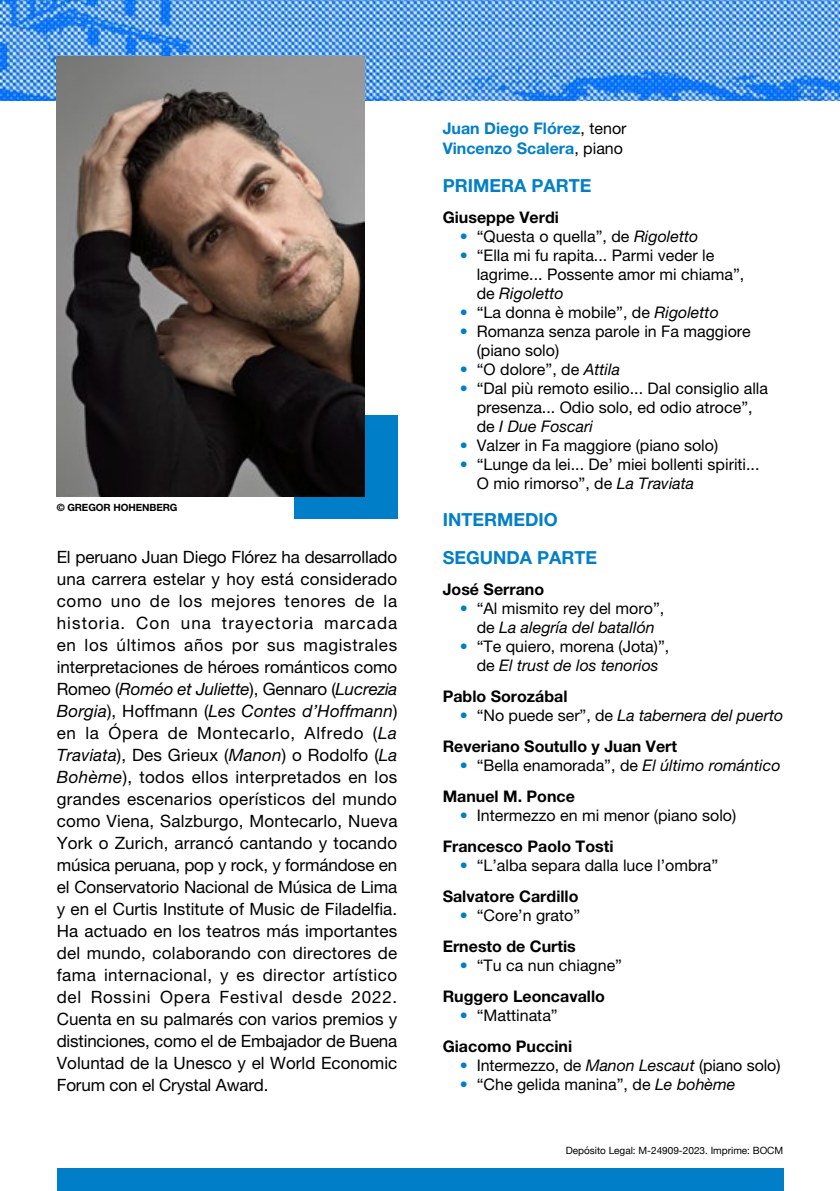
<style>
.page{position:relative;width:840px;height:1191px;background:#fff}
.page>*{position:absolute;margin:0;border:0;box-sizing:border-box;transform-origin:0 0}
.t1{font:700 18px/38px "Helvetica Neue LT Pro";color:#007fc8}
.t2{font:17px/22px "Helvetica Neue LT Pro";letter-spacing:.005em;color:#000;text-align:justify}
.t3{font:16px/19px "Helvetica Neue LT Pro";color:#000}
.t4{font:700 16px/31px "Helvetica Neue LT Pro";color:#000}
.t5{font:700 16px/20px "Helvetica Neue LT Pro";color:#007fc8}
.t6{font:10px "Helvetica Neue";color:#000}
.t7{font:700 10px "Helvetica Neue LT Pro";letter-spacing:-.01em;color:#000}
.s1{font-style:italic}
.s2{font-weight:400;color:#000}
.s3{color:#007fc8}
.s4{font-weight:400;color:#007fc8}
.s5{font-weight:400}
.s6{font-weight:400;font-style:italic}
.s7{font-weight:700}
</style>
<div class="page">
<img style="left:0;top:0;width:839px;height:101px">
<div style="left:58px;top:1168px;width:725px;height:23px;background:#007fc8"></div>
<div style="left:293px;top:415px;width:104px;height:104px;background:#007fc8"></div>
<img style="left:57px;top:57px;width:307px;height:440px">
<p class="t7" style="left:57px;top:501px;width:122px">© GREGOR HOHENBERG</p>
<p class="t2" style="left:57px;top:545px;width:342px">El peruano Juan Diego Flórez ha desarrollado una carrera estelar y hoy está considerado como uno de los mejores tenores de la historia. Con una trayectoria marcada en los últimos años por sus magistrales interpretaciones de héroes románticos como Romeo (<span class="s1">Roméo et Juliette</span>), Gennaro (<span class="s1">Lucrezia Borgia</span>), Hoffmann (<span class="s1">Les Contes d’Hoffmann</span>) en la Ópera de Montecarlo, Alfredo (<span class="s1">La Traviata</span>), Des Grieux (<span class="s1">Manon</span>) o Rodolfo (<span class="s1">La Bohème</span>), todos ellos interpretados en los grandes escenarios operísticos del mundo como Viena, Salzburgo, Montecarlo, Nueva York o Zurich, arrancó cantando y tocando música peruana, pop y rock, y formándose en el Conservatorio Nacional de Música de Lima y en el Curtis Institute of Music de Filadelfia.<br>Ha actuado en los teatros más importantes del mundo, colaborando con directores de fama internacional, y es director artístico del Rossini Opera Festival desde 2022.<br>Cuenta en su palmarés con varios premios y distinciones, como el de Embajador de Buena Voluntad de la Unesco y el World Economic Forum con el Crystal Award.</p>
<p class="t5" style="left:442px;top:118px;width:185px">Juan Diego Flórez<span class="s2">, tenor<br></span>Vincenzo Scalera<span class="s2">, piano</span></p>
<p class="t1" style="left:442px;top:166px;width:150px">PRIMERA PARTE</p>
<p class="t4" style="left:442px;top:202px;width:118px">Giuseppe Verdi</p>
<p class="t3" style="left:459px;top:227px;width:240px"><span class="s3">•</span> “Questa o quella”, de <span class="s1">Rigoletto</span></p>
<p class="t3" style="left:476px;top:246px;width:269px;text-indent:-17px"><span class="s3">•</span> “Ella mi fu rapita... Parmi veder le lagrime... Possente amor mi chiama”, de <span class="s1">Rigoletto</span></p>
<p class="t3" style="left:459px;top:303px;width:260px"><span class="s3">•</span> “La donna è mobile”, de <span class="s1">Rigoletto</span></p>
<p class="t3" style="left:476px;top:322px;width:275px;text-indent:-17px"><span class="s3">•</span> Romanza senza parole in Fa maggiore (piano solo)</p>
<p class="t3" style="left:459px;top:360px;width:162px"><span class="s3">•</span> “O dolore”, de <span class="s1">Attila</span></p>
<p class="t3" style="left:476px;top:379px;width:292px;text-indent:-17px"><span class="s3">•</span> “Dal più remoto esilio... Dal consiglio alla presenza... Odio solo, ed odio atroce”, de <span class="s1">I Due Foscari</span></p>
<p class="t3" style="left:459px;top:436px;width:260px"><span class="s3">•</span> Valzer in Fa maggiore (piano solo)</p>
<p class="t3" style="left:476px;top:455px;width:284px;text-indent:-17px"><span class="s3">•</span> “Lunge da lei... De’ miei bollenti spiriti...<br>O mio rimorso”, de <span class="s1">La Traviata</span></p>
<p class="t1" style="left:442px;top:500px;width:156px">INTERMEDIO<br>SEGUNDA PARTE</p>
<p class="t4" style="left:442px;top:574px;width:103px">José Serrano</p>
<p class="t3" style="left:459px;top:599px;width:206px;text-align:center"><span class="s3">•</span> “Al mismito rey del moro”, de <span class="s1">La alegría del batallón</span></p>
<p class="t3" style="left:459px;top:637px;width:211px;text-align:center"><span class="s3">•</span> “Te quiero, morena (Jota)”, de <span class="s1">El trust de los tenorios</span></p>
<p class="t4" style="left:442px;top:681px;width:126px">Pablo Sorozábal</p>
<p class="t4" style="left:442px;top:700px;width:342px;text-indent:17px"><span class="s4">•</span> <span class="s5">“No puede ser”, de</span> <span class="s6">La tabernera del puerto<br></span>Reveriano Soutullo y Juan Vert</p>
<p class="t3" style="left:442px;top:750px;width:339px;line-height:31px;text-indent:17px"><span class="s3">•</span> “Bella enamorada”, de <span class="s1">El último romántico<br></span><span class="s7">Manuel M. Ponce</span></p>
<p class="t3" style="left:442px;top:800px;width:295px;line-height:31px;text-indent:17px"><span class="s3">•</span> Intermezzo en mi menor (piano solo)<br><span class="s7">Francesco Paolo Tosti</span></p>
<p class="t3" style="left:442px;top:850px;width:277px;line-height:31px;text-indent:17px"><span class="s3">•</span> “L’alba separa dalla luce l’ombra”<br><span class="s7">Salvatore Cardillo</span></p>
<p class="t4" style="left:442px;top:899px;width:139px;text-align:right"><span class="s4">•</span> <span class="s5">“Core’n grato”<br></span>Ernesto de Curtis</p>
<p class="t4" style="left:442px;top:949px;width:181px;text-indent:17px"><span class="s4">•</span> <span class="s5">“Tu ca nun chiagne”<br></span>Ruggero Leoncavallo</p>
<p class="t4" style="left:442px;top:999px;width:131px;text-align:center"><span class="s4">•</span> <span class="s5">“Mattinata”<br></span>Giacomo Puccini</p>
<p class="t3" style="left:459px;top:1056px;width:322px"><span class="s3">•</span> Intermezzo, de <span class="s1">Manon Lescaut</span> (piano solo)</p>
<p class="t3" style="left:459px;top:1075px;width:277px"><span class="s3">•</span> “Che gelida manina”, de <span class="s1">Le bohème</span></p>
<p class="t6" style="left:565px;top:1143px;width:219px">Depósito Legal: M-24909-2023. Imprime: BOCM</p>
</div>
